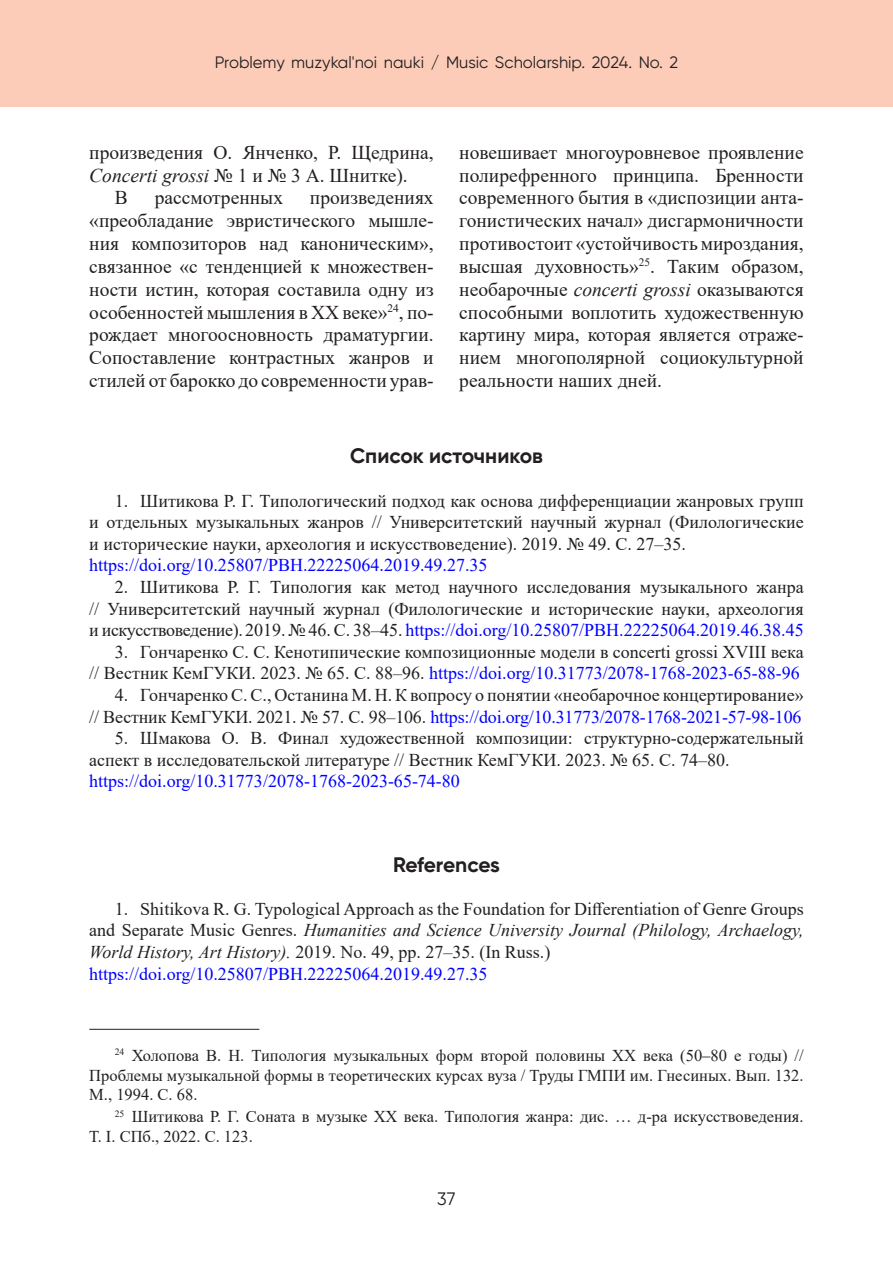
<style>
.page{position:relative;width:893px;height:1263px;background:#fff}
.page>*{position:absolute;margin:0;border:0;box-sizing:border-box;transform-origin:0 0}
.Список_литературы{font:700 21px "Gilroy";color:#231f20}
.Текст{font:19.5px/22.8px "Times New Roman";color:#231f20;text-align:justify}
.Литература{font:18px/21.6px "Times New Roman";color:#231f20;text-align:justify}
.Литература_DOI{font:18px "Times New Roman";color:#00f}
.t1{font:18px "Gilroy";color:#231f20}
.Примечание{font:16.5px/19.8px "Times New Roman";color:#231f20;text-align:justify}
.t2{font:16.5px "Gilroy";color:#231f20}
.s1{font-style:italic}
.s2{color:#00f}
</style>
<div class="page">
<div style="left:0;top:0;width:893px;height:107px;background:#fcccb8"></div>
<hr style="left:89px;top:1029px;width:170px;height:1px;background:#231f20">
<p class="t2" style="left:215px;top:53px;width:465px">Problemy muzykal'noi nauki / Music Scholarship. 2024. No. 2</p>
<p class="Текст" style="left:89px;top:140px;width:346px">произведения О. Янченко, Р. Щедрина,<br><span class="s1">Concerti grossi</span> № 1 и № 3 А. Шнитке).</p>
<p class="Текст" style="left:115px;top:186px;width:15px">В</p>
<p class="Текст" style="left:155px;top:186px;width:130px">рассмотренных</p>
<p class="Текст" style="left:89px;top:186px;width:346px;text-indent:221px">произведениях «преобладание эвристического мышле&shy;ния композиторов над каноническим», связанное «с тенденцией к множествен&shy;ности истин, которая составила одну из особенностей мышления в XX веке»<sup>24</sup>, по&shy;рождает многоосновность драматургии.<br>Сопоставление контрастных жанров и стилей от барокко до современности урав-</p>
<p class="Текст" style="left:459px;top:140px;width:346px">новешивает многоуровневое проявление полирефренного принципа. Бренности современного бытия в «диспозиции анта&shy;гонистических начал» дисгармоничности противостоит «устойчивость мироздания, высшая духовность»<sup>25</sup>. Таким образом, необарочные <span class="s1">concerti grossi</span> оказываются способными воплотить художественную картину мира, которая является отраже&shy;нием многополярной социокультурной реальности наших дней.</p>
<p class="Список_литературы" style="left:350px;top:443px;width:194px">Список источников</p>
<p class="Литература" style="left:89px;top:489px;width:716px;text-indent:26px">1. Шитикова Р. Г. Типологический подход как основа дифференциации жанровых групп и отдельных музыкальных жанров // Университетский научный журнал (Филологические и исторические науки, археология и искусствоведение). 2019. № 49. С. 27–35.</p>
<p class="Литература_DOI" style="left:89px;top:553px;width:400px">https://doi.org/10.25807/PBH.22225064.2019.49.27.35</p>
<p class="Литература" style="left:89px;top:575px;width:716px;text-indent:26px">2. Шитикова Р. Г. Типология как метод научного исследования музыкального жанра // Университетский научный журнал (Филологические и исторические науки, археология и искусствоведение). 2019. № 46. С. 38–45. <span class="s2">https://doi.org/10.25807/PBH.22225064.2019.46.38.45</span></p>
<p class="Литература" style="left:89px;top:640px;width:716px;text-align:right">3. Гончаренко С. С. Кенотипические композиционные модели в concerti grossi XVIII века<br>// Вестник КемГУКИ. 2023. № 65. С. 88–96. <span class="s2">https://doi.org/10.31773/2078-1768-2023-65-88-96</span></p>
<p class="Литература" style="left:89px;top:683px;width:716px;text-align:right">4. Гончаренко С. С., Останина М. Н. К вопросу о понятии «необарочное концертирование»<br>// Вестник КемГУКИ. 2021. № 57. С. 98–106. <span class="s2">https://doi.org/10.31773/2078-1768-2021-57-98-106</span></p>
<p class="Литература" style="left:89px;top:727px;width:716px;text-indent:26px">5. Шмакова О. В. Финал художественной композиции: структурно-содержательный аспект в исследовательской литературе // Вестник КемГУКИ. 2023. № 65. С. 74–80.</p>
<p class="Литература_DOI" style="left:89px;top:769px;width:372px">https://doi.org/10.31773/2078-1768-2023-65-74-80</p>
<p class="Список_литературы" style="left:393px;top:851px;width:108px">References</p>
<p class="Литература" style="left:89px;top:897px;width:716px;text-indent:26px">1. Shitikova R. G. Typological Approach as the Foundation for Differentiation of Genre Groups and Separate Music Genres. <span class="s1">Humanities and Science University Journal (Philology, Archaelogy, World History, Art History).</span> 2019. No. 49, pp. 27–35. (In Russ.)</p>
<p class="Литература_DOI" style="left:89px;top:961px;width:400px">https://doi.org/10.25807/PBH.22225064.2019.49.27.35</p>
<p class="Примечание" style="left:89px;top:1045px;width:716px;text-indent:26px"><sup>24</sup> Холопова В. Н. Типология музыкальных форм второй половины XX века (50‒80 е годы) // Проблемы музыкальной формы в теоретических курсах вуза / Труды ГМПИ им. Гнесиных. Вып. 132.<br>М., 1994. С. 68.</p>
<p class="Примечание" style="left:89px;top:1106px;width:716px;text-indent:26px"><sup>25</sup> Шитикова Р. Г. Соната в музыке XX века. Типология жанра: дис. … д-ра искусствоведения.<br>Т. I. СПб., 2022. С. 123.</p>
<p class="t1" style="left:437px;top:1188px;width:20px">37</p>
</div>
